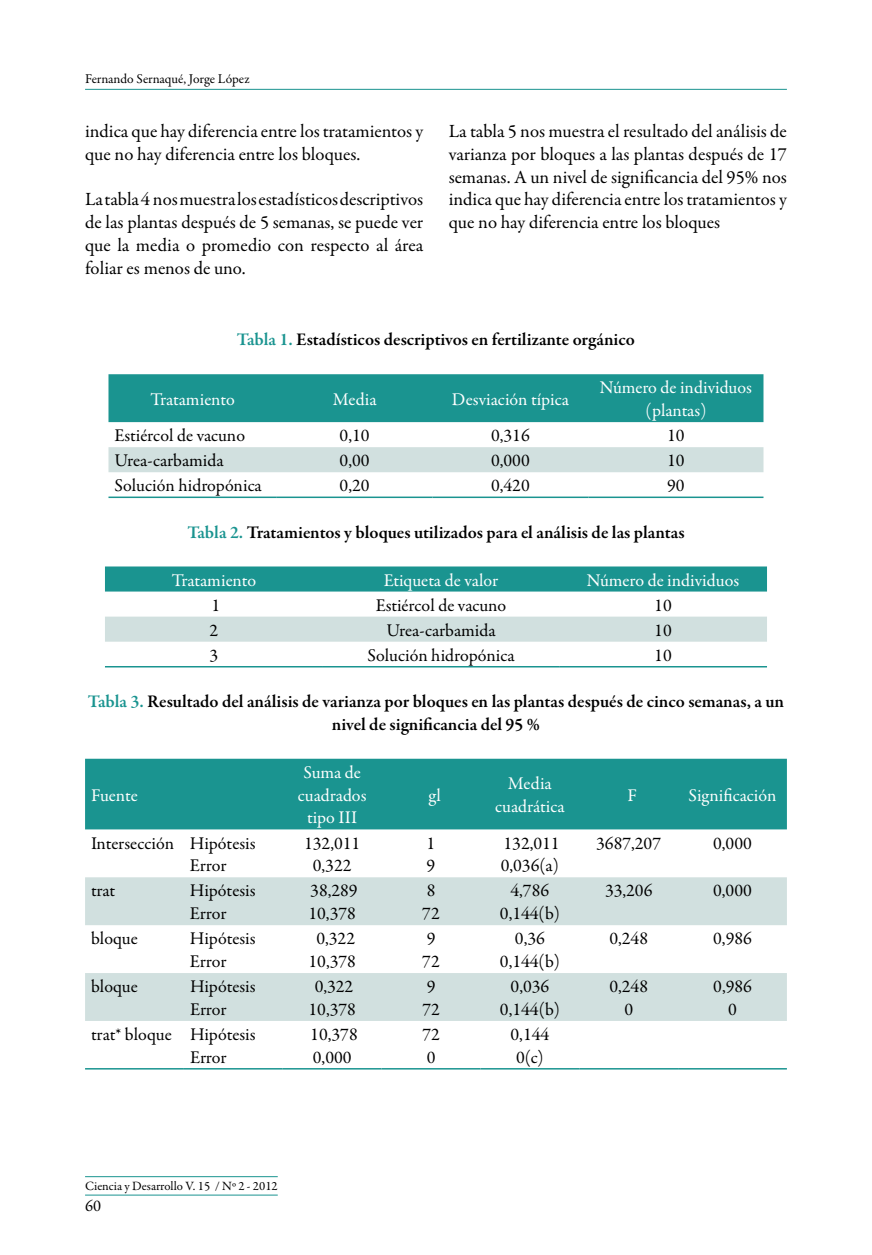
<style>
.page{position:relative;width:872px;height:1255px;background:#fff}
.page>*{position:absolute;margin:0;border:0;box-sizing:border-box;transform-origin:0 0}
.t1{font:18.75px/22.8px "Garamond Premr Pro";color:#000;text-align:justify}
.t2{font:18px/22.8px "Garamond Premr Pro";color:#000}
.t3{font:600 18px/22.8px "Garamond Premr Pro";color:#000;text-align:center}
.t4{font:18px/22.8px "Garamond Premr Pro";color:#fff;text-align:center}
.t5{font:16.5px "Garamond Premr Pro";color:#000}
.t6{font:13.5px "Garamond Premr Pro";letter-spacing:-.005em;color:#000}
.t7{font:12.75px "Garamond Premr Pro";color:#000}
.s1{color:#1a9490}
</style>
<div class="page">
<hr style="left:85px;top:89px;width:702px;height:1px;background:#1a9490">
<hr style="left:85px;top:1194px;width:193px;height:1px;background:#1a9490">
<hr style="left:85px;top:1176px;width:193px;height:1px;background:#1a9490">
<div style="left:108px;top:374px;width:655px;height:48px;background:#1a9490"></div>
<div style="left:108px;top:447px;width:655px;height:25px;background:#d1e0df"></div>
<hr style="left:108px;top:496px;width:169px;height:2px;background:#1a9490">
<hr style="left:277px;top:496px;width:155px;height:2px;background:#1a9490">
<hr style="left:432px;top:496px;width:156px;height:2px;background:#1a9490">
<hr style="left:588px;top:496px;width:175px;height:2px;background:#1a9490">
<div style="left:105px;top:566px;width:662px;height:25px;background:#1a9490"></div>
<div style="left:105px;top:616px;width:662px;height:25px;background:#d1e0df"></div>
<hr style="left:105px;top:666px;width:218px;height:1px;background:#1a9490">
<hr style="left:323px;top:666px;width:236px;height:1px;background:#1a9490">
<hr style="left:559px;top:666px;width:208px;height:1px;background:#1a9490">
<div style="left:85px;top:758px;width:702px;height:71px;background:#1a9490"></div>
<svg style="left:85px;top:877px;width:702px;height:143px;fill:#d1e0df"></svg>
<hr style="left:85px;top:1067px;width:99px;height:2px;background:#1a9490">
<hr style="left:184px;top:1067px;width:99px;height:2px;background:#1a9490">
<hr style="left:283px;top:1067px;width:98px;height:2px;background:#1a9490">
<hr style="left:381px;top:1067px;width:99px;height:2px;background:#1a9490">
<hr style="left:480px;top:1067px;width:99px;height:2px;background:#1a9490">
<hr style="left:579px;top:1067px;width:99px;height:2px;background:#1a9490">
<hr style="left:678px;top:1067px;width:109px;height:2px;background:#1a9490">
<p class="t6" style="left:85px;top:71px;width:166px">Fernando Sernaqué, Jorge López</p>
<p class="t1" style="left:85px;top:120px;width:340px">indica que hay diferencia entre los tratamientos y que no hay diferencia entre los bloques.</p>
<p class="t1" style="left:85px;top:188px;width:340px">La tabla 4 nos muestra los estadísticos descriptivos de las plantas después de 5 semanas, se puede ver que la media o promedio con respecto al área foliar es menos de uno.</p>
<p class="t1" style="left:449px;top:120px;width:340px">La tabla 5 nos muestra el resultado del análisis de varianza por bloques a las plantas después de 17 semanas. A un nivel de significancia del 95% nos indica que hay diferencia entre los tratamientos y que no hay diferencia entre los bloques</p>
<p class="t3" style="left:237px;top:329px;width:399px"><span class="s1">Tabla 1.</span> Estadísticos descriptivos en fertilizante orgánico</p>
<p class="t4" style="left:150px;top:388px;width:86px">Tratamiento</p>
<p class="t4" style="left:333px;top:388px;width:45px">Media</p>
<p class="t4" style="left:452px;top:388px;width:118px">Desviación típica</p>
<p class="t4" style="left:600px;top:376px;width:154px">Número de individuos (plantas)</p>
<p class="t2" style="left:114px;top:424px;width:132px">Estiércol de vacuno</p>
<p class="t2" style="left:340px;top:424px;width:31px">0,10</p>
<p class="t2" style="left:491px;top:424px;width:40px">0,316</p>
<p class="t2" style="left:667px;top:424px;width:19px">10</p>
<p class="t2" style="left:114px;top:449px;width:111px">Urea-carbamida</p>
<p class="t2" style="left:340px;top:449px;width:31px">0,00</p>
<p class="t2" style="left:491px;top:449px;width:40px">0,000</p>
<p class="t2" style="left:667px;top:449px;width:19px">10</p>
<p class="t2" style="left:114px;top:474px;width:149px">Solución hidropónica</p>
<p class="t2" style="left:340px;top:474px;width:31px">0,20</p>
<p class="t2" style="left:491px;top:474px;width:40px">0,420</p>
<p class="t2" style="left:667px;top:474px;width:19px">90</p>
<p class="t3" style="left:187px;top:521px;width:498px"><span class="s1">Tabla 2.</span> Tratamientos y bloques utilizados para el análisis de las plantas</p>
<p class="t4" style="left:172px;top:569px;width:86px">Tratamiento</p>
<p class="t4" style="left:384px;top:569px;width:116px">Etiqueta de valor</p>
<p class="t4" style="left:587px;top:569px;width:154px">Número de individuos</p>
<p class="t2" style="left:211px;top:594px;width:10px">1</p>
<p class="t2" style="left:376px;top:594px;width:132px">Estiércol de vacuno</p>
<p class="t2" style="left:654px;top:594px;width:19px">10</p>
<p class="t2" style="left:209px;top:619px;width:10px">2</p>
<p class="t2" style="left:386px;top:619px;width:111px">Urea-carbamida</p>
<p class="t2" style="left:654px;top:619px;width:19px">10</p>
<p class="t2" style="left:209px;top:644px;width:10px">3</p>
<p class="t2" style="left:367px;top:644px;width:149px">Solución hidropónica</p>
<p class="t2" style="left:654px;top:644px;width:19px">10</p>
<p class="t3" style="left:88px;top:690px;width:697px"><span class="s1">Tabla 3.</span> Resultado del análisis de varianza por bloques en las plantas después de cinco semanas, a un nivel de significancia del 95 %</p>
<p class="t4" style="left:91px;top:784px;width:48px">Fuente</p>
<p class="t4" style="left:298px;top:761px;width:70px">Suma de cuadrados tipo III</p>
<p class="t4" style="left:428px;top:784px;width:14px">gl</p>
<p class="t4" style="left:495px;top:772px;width:71px">Media cuadrática</p>
<p class="t4" style="left:627px;top:784px;width:11px">F</p>
<p class="t4" style="left:688px;top:784px;width:89px">Significación</p>
<p class="t2" style="left:190px;top:831px;width:67px;text-indent:-99px">Intersección Hipótesis<br>Error</p>
<p class="t2" style="left:304px;top:831px;width:58px;text-align:center">132,011<br>0,322</p>
<p class="t2" style="left:426px;top:831px;width:10px">1<br>9</p>
<p class="t2" style="left:501px;top:831px;width:60px">132,011<br>0,036(a)</p>
<p class="t2" style="left:596px;top:831px;width:66px">3687,207</p>
<p class="t2" style="left:713px;top:831px;width:40px">0,000</p>
<p class="t2" style="left:91px;top:879px;width:26px">trat</p>
<p class="t2" style="left:190px;top:879px;width:67px">Hipótesis<br>Error</p>
<p class="t2" style="left:308px;top:879px;width:51px">38,289<br>10,378</p>
<p class="t2" style="left:422px;top:879px;width:19px">8<br>72</p>
<p class="t2" style="left:500px;top:879px;width:61px;text-align:center">4,786<br>0,144(b)</p>
<p class="t2" style="left:605px;top:879px;width:49px">33,206</p>
<p class="t2" style="left:713px;top:879px;width:40px">0,000</p>
<p class="t2" style="left:91px;top:927px;width:48px">bloque</p>
<p class="t2" style="left:190px;top:927px;width:67px">Hipótesis<br>Error</p>
<p class="t2" style="left:308px;top:927px;width:49px;text-align:center">0,322<br>10,378</p>
<p class="t2" style="left:422px;top:927px;width:19px">9<br>72</p>
<p class="t2" style="left:500px;top:927px;width:61px;text-align:center">0,36<br>0,144(b)</p>
<p class="t2" style="left:609px;top:927px;width:40px">0,248</p>
<p class="t2" style="left:713px;top:927px;width:40px">0,986</p>
<p class="t2" style="left:91px;top:975px;width:48px">bloque</p>
<p class="t2" style="left:190px;top:975px;width:67px">Hipótesis<br>Error</p>
<p class="t2" style="left:308px;top:975px;width:49px;text-align:center">0,322<br>10,378</p>
<p class="t2" style="left:422px;top:975px;width:19px">9<br>72</p>
<p class="t2" style="left:500px;top:975px;width:61px;text-align:center">0,036<br>0,144(b)</p>
<p class="t2" style="left:609px;top:975px;width:40px;text-align:center">0,248<br>0</p>
<p class="t2" style="left:713px;top:975px;width:40px;text-align:center">0,986<br>0</p>
<p class="t2" style="left:190px;top:1023px;width:67px;text-indent:-99px">trat* bloque Hipótesis<br>Error</p>
<p class="t2" style="left:310px;top:1023px;width:49px">10,378<br>0,000</p>
<p class="t2" style="left:422px;top:1023px;width:19px">72<br>0</p>
<p class="t2" style="left:510px;top:1023px;width:40px;text-align:center">0,144<br>0(c)</p>
<p class="t7" style="left:85px;top:1177px;width:194px">Ciencia y Desarrollo v. 15 / Nº 2 - 2012</p>
<p class="t5" style="left:85px;top:1196px;width:18px">60</p>
</div>
